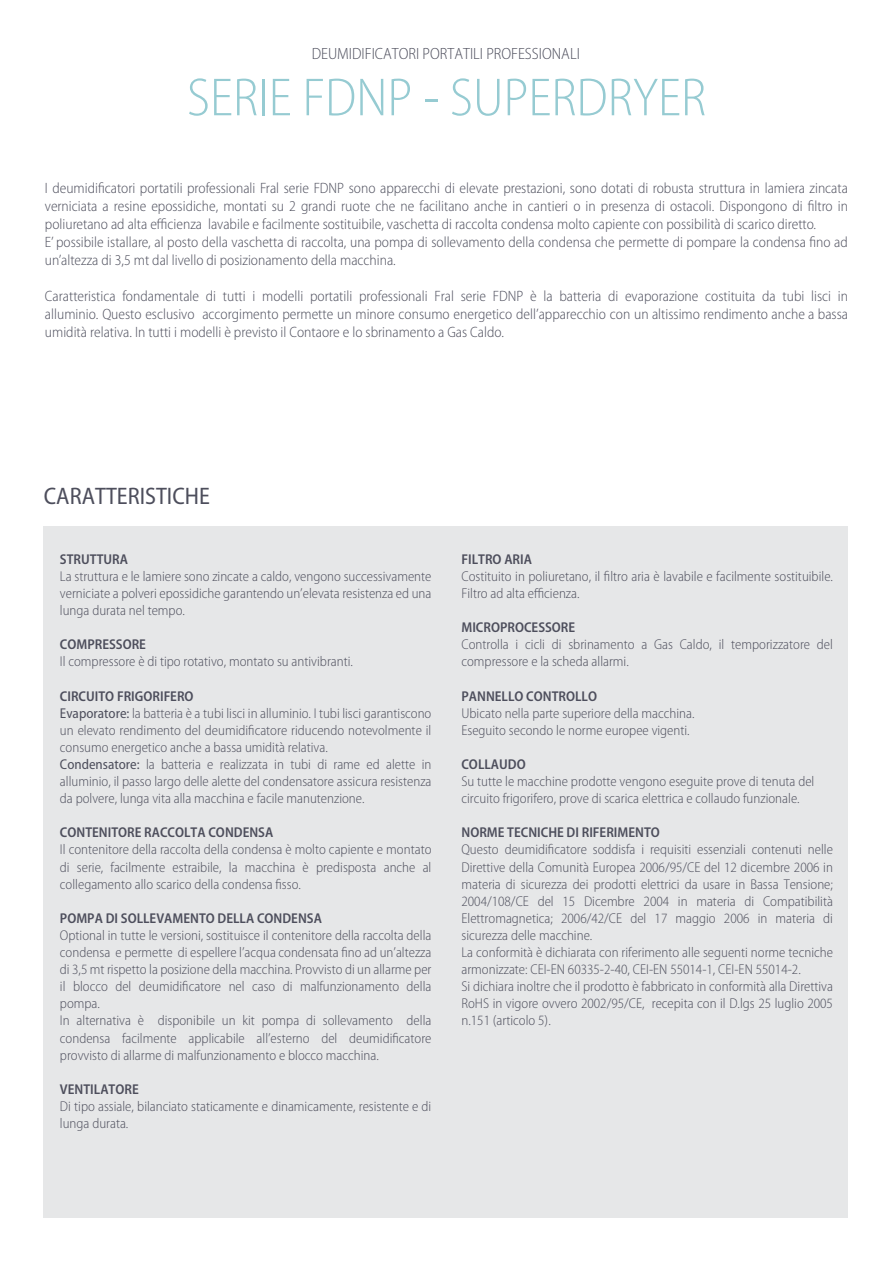
<style>
.page{position:relative;width:893px;height:1263px;background:#fff}
.page>*{position:absolute;margin:0;border:0;box-sizing:border-box;transform-origin:0 0}
.t1{font:300 semi-condensed 54px "Myriad Pro";color:#96cbd2}
.t2{font:semi-condensed 24px "Myriad Pro";color:#4d4e5c}
.t3{font:300 semi-condensed 16.35px "Myriad Pro";color:#4d4e5c}
.t4{font:300 semi-condensed 15px/18px "Myriad Pro";color:#4d4e5c}
.t5{font:300 semi-condensed 14.25px/17.1px "Myriad Pro";color:#4d4e5c}
.t6{font:600 semi-condensed 14.25px "Myriad Pro";color:#4d4e5c}
.s1{font-weight:600}
.s2{font-weight:400}
</style>
<div class="page">
<div style="left:44px;top:527px;width:804px;height:691px;background:#e6e7e8"></div>
<p class="t3" style="left:312px;top:47px;width:270px">DEUMIDIFICATORI PORTATILI PROFESSIONALI</p>
<h1 class="t1" style="left:187px;top:77px;width:520px">SERIE FDNP - SUPERDRYER</h1>
<p class="t4" style="left:45px;top:180px;width:805px">I deumidificatori portatili professionali Fral serie FDNP sono apparecchi di elevate prestazioni, sono dotati di robusta struttura in lamiera zincata verniciata a resine epossidiche, montati su 2 grandi ruote che ne facilitano anche in cantieri o in presenza di ostacoli. Dispongono di filtro in poliuretano ad alta efficienza lavabile e facilmente sostituibile, vaschetta di raccolta condensa molto capiente con possibilità di scarico diretto.<br>E’ possibile istallare, al posto della vaschetta di raccolta, una pompa di sollevamento della condensa che permette di pompare la condensa fino ad un’altezza di 3,5 mt dal livello di posizionamento della macchina.</p>
<p class="t4" style="left:45px;top:288px;width:805px;text-align:justify">Caratteristica fondamentale di tutti i modelli portatili professionali Fral serie FDNP è la batteria di evaporazione costituita da tubi lisci in alluminio. Questo esclusivo accorgimento permette un minore consumo energetico dell’apparecchio con un altissimo rendimento anche a bassa umidità relativa. In tutti i modelli è previsto il Contaore e lo sbrinamento a Gas Caldo.</p>
<h2 class="t2" style="left:44px;top:482px;width:168px">CARATTERISTICHE</h2>
<p class="t6" style="left:60px;top:550px;width:70px">STRUTTURA</p>
<p class="t5" style="left:60px;top:568px;width:373px;text-align:justify">La struttura e le lamiere sono zincate a caldo, vengono successivamente verniciate a polveri epossidiche garantendo un’elevata resistenza ed una lunga durata nel tempo.</p>
<p class="t6" style="left:60px;top:636px;width:88px">COMPRESSORE</p>
<p class="t5" style="left:60px;top:654px;width:295px">Il compressore è di tipo rotativo, montato su antivibranti.</p>
<p class="t5" style="left:60px;top:688px;width:373px"><span class="s1">CIRCUITO FRIGORIFERO<br></span><span class="s2">Evaporatore:</span> la batteria è a tubi lisci in alluminio. I tubi lisci garantiscono un elevato rendimento del deumidificatore riducendo notevolmente il consumo energetico anche a bassa umidità relativa.<br><span class="s2">Condensatore:</span> la batteria e realizzata in tubi di rame ed alette in alluminio, il passo largo delle alette del condensatore assicura resistenza da polvere, lunga vita alla macchina e facile manutenzione.</p>
<p class="t6" style="left:60px;top:824px;width:215px">CONTENITORE RACCOLTA CONDENSA</p>
<p class="t5" style="left:60px;top:842px;width:373px;text-align:justify">Il contenitore della raccolta della condensa è molto capiente e montato di serie, facilmente estraibile, la macchina è predisposta anche al collegamento allo scarico della condensa fisso.</p>
<p class="t6" style="left:60px;top:910px;width:263px">POMPA DI SOLLEVAMENTO DELLA CONDENSA</p>
<p class="t5" style="left:60px;top:928px;width:373px">Optional in tutte le versioni, sostituisce il contenitore della raccolta della condensa e permette di espellere l’acqua condensata fino ad un’altezza di 3,5 mt rispetto la posizione della macchina. Provvisto di un allarme per il blocco del deumidificatore nel caso di malfunzionamento della pompa.<br>In alternativa è disponibile un kit pompa di sollevamento della condensa facilmente applicabile all’esterno del deumidificatore provvisto di allarme di malfunzionamento e blocco macchina.</p>
<p class="t6" style="left:60px;top:1081px;width:80px">VENTILATORE</p>
<p class="t5" style="left:60px;top:1099px;width:373px">Di tipo assiale, bilanciato staticamente e dinamicamente, resistente e di lunga durata.</p>
<p class="t6" style="left:461px;top:550px;width:72px">FILTRO ARIA</p>
<p class="t5" style="left:461px;top:568px;width:373px">Costituito in poliuretano, il filtro aria è lavabile e facilmente sostituibile.<br>Filtro ad alta efficienza.</p>
<p class="t6" style="left:461px;top:619px;width:115px">MICROPROCESSORE</p>
<p class="t5" style="left:461px;top:637px;width:373px">Controlla i cicli di sbrinamento a Gas Caldo, il temporizzatore del compressore e la scheda allarmi.</p>
<p class="t6" style="left:461px;top:687px;width:137px">PANNELLO CONTROLLO</p>
<p class="t5" style="left:461px;top:705px;width:235px">Ubicato nella parte superiore della macchina.<br>Eseguito secondo le norme europee vigenti.</p>
<p class="t6" style="left:461px;top:756px;width:66px">COLLAUDO</p>
<p class="t5" style="left:461px;top:773px;width:354px">Su tutte le macchine prodotte vengono eseguite prove di tenuta del circuito frigorifero, prove di scarica elettrica e collaudo funzionale.</p>
<p class="t6" style="left:461px;top:824px;width:200px">NORME TECNICHE DI RIFERIMENTO</p>
<p class="t5" style="left:461px;top:842px;width:373px">Questo deumidificatore soddisfa i requisiti essenziali contenuti nelle Direttive della Comunità Europea 2006/95/CE del 12 dicembre 2006 in materia di sicurezza dei prodotti elettrici da usare in Bassa Tensione; 2004/108/CE del 15 Dicembre 2004 in materia di Compatibilità Elettromagnetica; 2006/42/CE del 17 maggio 2006 in materia di sicurezza delle macchine.<br>La conformità è dichiarata con riferimento alle seguenti norme tecniche armonizzate: CEI-EN 60335-2-40, CEI-EN 55014-1, CEI-EN 55014-2.<br>Si dichiara inoltre che il prodotto è fabbricato in conformità alla Direttiva RoHS in vigore ovvero 2002/95/CE, recepita con il D.lgs 25 luglio 2005 n.151 (articolo 5).</p>
</div>
